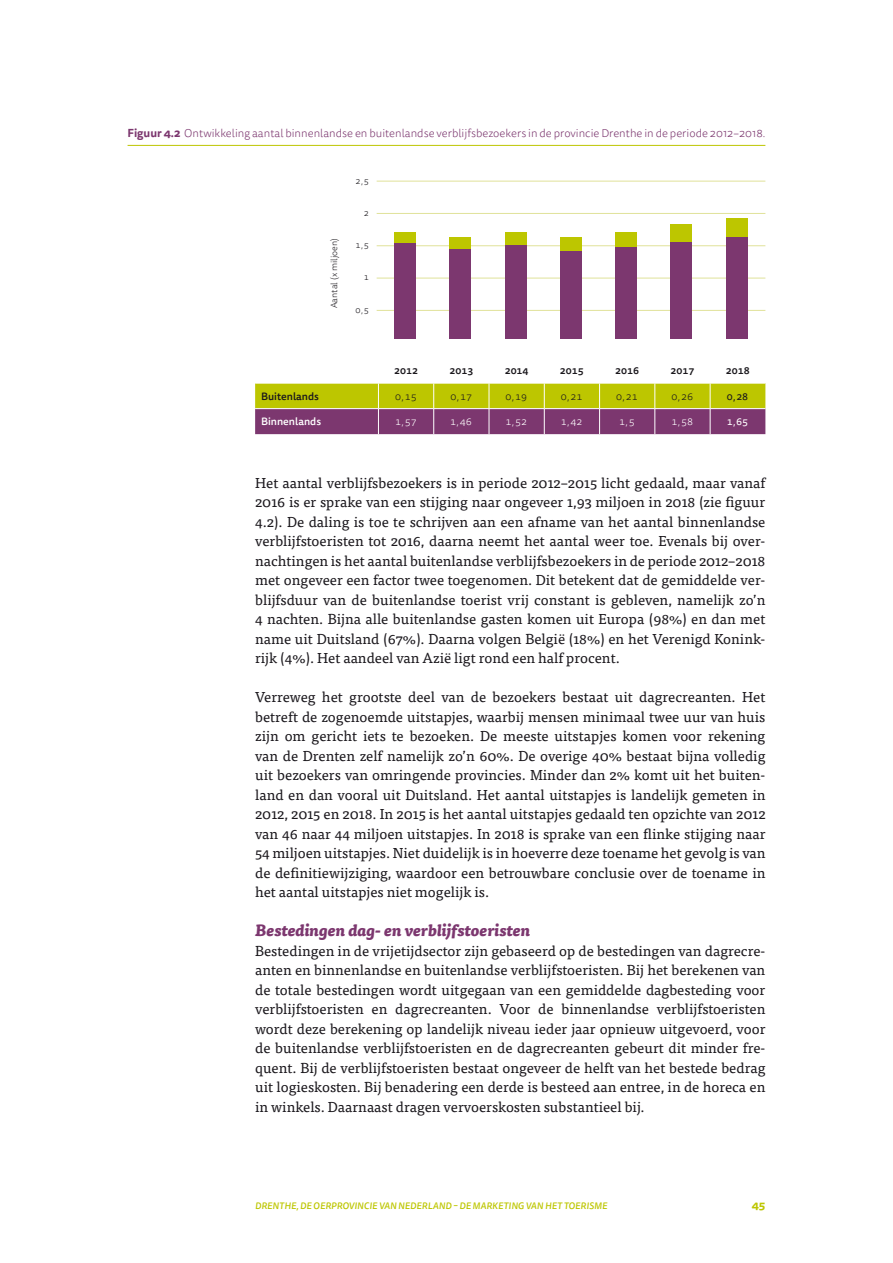
<style>
.page{position:relative;width:893px;height:1263px;background:#fff}
.page>*{position:absolute;margin:0;border:0;box-sizing:border-box;transform-origin:0 0}
.subkop{font:italic 800 15.9px "Tisa OT";color:#7c376f}
.t1{font:14.4px/19.5px "Tisa OT";color:#1a171c;text-align:justify}
.tabelnaam_met_lijn{font:300 11.4px "Tisa Sans OT";color:#7c376f}
.t2{font:700 11.4px "Tisa Sans OT";color:#bdc600}
.Bijlage_tabel_tekst{font:500 10.5px "Tisa Sans OT";color:#1a171c}
.Tabel_tekst_rechtsli{font:300 10.5px "Tisa Sans OT";color:#1a171c}
.Tabel_tekst_rechtsli-2{font:300 10.5px "Tisa Sans OT";color:#fff}
.Tabel_tekst_linkslij{font:500 10.5px "Tisa Sans OT";color:#1a171c}
.Tabel_tekst_linkslij-2{font:500 10.5px "Tisa Sans OT";color:#fff}
.Tabel_tekst_rechtsli-3{font:10.5px "Tisa Sans OT";color:#1a171c}
.Tabel_tekst_rechtsli-4{font:10.5px "Tisa Sans OT";color:#fff}
.t3{font:italic 500 9.3px "Tisa Sans OT";letter-spacing:.01em;color:#bdc600}
.t4{font:300 9px "Tisa Sans OT";letter-spacing:.01em;color:#1a171c}
.s1{font-weight:700}
</style>
<div class="page">
<hr style="left:128px;top:145px;width:637px;height:1px;background:#bdc600">
<hr style="left:377px;top:310px;width:388px;height:1px;background:#e0e299">
<hr style="left:377px;top:278px;width:388px;height:1px;background:#e0e299">
<hr style="left:377px;top:245px;width:388px;height:1px;background:#e0e299">
<hr style="left:377px;top:213px;width:388px;height:1px;background:#e0e299">
<hr style="left:377px;top:181px;width:388px;height:1px;background:#e0e299">
<div style="left:394px;top:242px;width:22px;height:97px;background:#7c376f"></div>
<div style="left:450px;top:249px;width:21px;height:90px;background:#7c376f"></div>
<div style="left:505px;top:245px;width:21px;height:94px;background:#7c376f"></div>
<div style="left:560px;top:251px;width:21px;height:88px;background:#7c376f"></div>
<div style="left:615px;top:246px;width:22px;height:93px;background:#7c376f"></div>
<div style="left:671px;top:241px;width:21px;height:98px;background:#7c376f"></div>
<div style="left:726px;top:238px;width:21px;height:101px;background:#7c376f"></div>
<div style="left:394px;top:232px;width:22px;height:10px;background:#bdc600"></div>
<div style="left:450px;top:238px;width:21px;height:11px;background:#bdc600"></div>
<div style="left:505px;top:232px;width:21px;height:13px;background:#bdc600"></div>
<div style="left:560px;top:238px;width:21px;height:13px;background:#bdc600"></div>
<div style="left:615px;top:232px;width:22px;height:14px;background:#bdc600"></div>
<div style="left:671px;top:224px;width:21px;height:17px;background:#bdc600"></div>
<div style="left:726px;top:218px;width:21px;height:19px;background:#bdc600"></div>
<svg style="left:255px;top:383px;width:510px;height:51px;background:#a08340"></svg>
<p class="tabelnaam_met_lijn" style="left:128px;top:126px;width:639px"><span class="s1">Figuur 4.2</span> Ontwikkeling aantal binnenlandse en buitenlandse verblijfsbezoekers in de provincie Drenthe in de periode 2012–2018.</p>
<p class="t4" style="left:355px;top:175px;width:15px">2,5</p>
<p class="t4" style="left:364px;top:207px;width:7px">2</p>
<p class="t4" style="left:355px;top:240px;width:15px">1,5</p>
<p class="t4" style="left:364px;top:272px;width:7px">1</p>
<p class="t4" style="left:355px;top:304px;width:15px">0,5</p>
<p class="t4" style="left:329px;top:308px;width:72px;rotate:-90deg">Aantal (x miljoen)</p>
<p class="Bijlage_tabel_tekst" style="left:394px;top:364px;width:25px">2012</p>
<p class="Bijlage_tabel_tekst" style="left:449px;top:364px;width:25px">2013</p>
<p class="Bijlage_tabel_tekst" style="left:505px;top:364px;width:25px">2014</p>
<p class="Bijlage_tabel_tekst" style="left:560px;top:364px;width:25px">2015</p>
<p class="Bijlage_tabel_tekst" style="left:615px;top:364px;width:25px">2016</p>
<p class="Bijlage_tabel_tekst" style="left:670px;top:364px;width:25px">2017</p>
<p class="Bijlage_tabel_tekst" style="left:726px;top:364px;width:25px">2018</p>
<p class="Tabel_tekst_linkslij" style="left:261px;top:389px;width:59px">Buitenlands</p>
<p class="Tabel_tekst_rechtsli" style="left:395px;top:390px;width:23px">0,15</p>
<p class="Tabel_tekst_rechtsli" style="left:450px;top:390px;width:23px">0,17</p>
<p class="Tabel_tekst_rechtsli" style="left:506px;top:390px;width:23px">0,19</p>
<p class="Tabel_tekst_rechtsli" style="left:561px;top:390px;width:23px">0,21</p>
<p class="Tabel_tekst_rechtsli" style="left:616px;top:390px;width:23px">0,21</p>
<p class="Tabel_tekst_rechtsli" style="left:671px;top:390px;width:23px">0,26</p>
<p class="Tabel_tekst_rechtsli-3" style="left:727px;top:390px;width:23px">0,28</p>
<p class="Tabel_tekst_linkslij-2" style="left:261px;top:415px;width:62px">Binnenlands</p>
<p class="Tabel_tekst_rechtsli-2" style="left:395px;top:415px;width:23px">1,57</p>
<p class="Tabel_tekst_rechtsli-2" style="left:450px;top:415px;width:23px">1,46</p>
<p class="Tabel_tekst_rechtsli-2" style="left:506px;top:415px;width:23px">1,52</p>
<p class="Tabel_tekst_rechtsli-2" style="left:561px;top:415px;width:23px">1,42</p>
<p class="Tabel_tekst_rechtsli-2" style="left:619px;top:415px;width:17px">1,5</p>
<p class="Tabel_tekst_rechtsli-2" style="left:671px;top:415px;width:23px">1,58</p>
<p class="Tabel_tekst_rechtsli-4" style="left:727px;top:415px;width:23px">1,65</p>
<p class="t1" style="left:255px;top:473px;width:512px">Het aantal verblijfsbezoekers is in periode 2012–2015 licht gedaald, maar vanaf 2016 is er sprake van een stijging naar ongeveer 1,93 miljoen in 2018 (zie figuur 4.2). De daling is toe te schrijven aan een afname van het aantal binnenlandse verblijfstoeristen tot 2016, daarna neemt het aantal weer toe. Evenals bij over&shy;nachtingen is het aantal buitenlandse verblijfsbezoekers in de periode 2012–2018 met ongeveer een factor twee toegenomen. Dit betekent dat de gemiddelde ver&shy;blijfsduur van de buitenlandse toerist vrij constant is gebleven, namelijk zo’n 4 nachten. Bijna alle buitenlandse gasten komen uit Europa (98%) en dan met name uit Duitsland (67%). Daarna volgen België (18%) en het Verenigd Konink&shy;rijk (4%). Het aandeel van Azië ligt rond een half procent.</p>
<p class="t1" style="left:255px;top:687px;width:512px">Verreweg het grootste deel van de bezoekers bestaat uit dagrecreanten. Het betreft de zogenoemde uitstapjes, waarbij mensen minimaal twee uur van huis zijn om gericht iets te bezoeken. De meeste uitstapjes komen voor rekening van de Drenten zelf namelijk zo’n 60%. De overige 40% bestaat bijna volledig uit bezoekers van omringende provincies. Minder dan 2% komt uit het buiten&shy;land en dan vooral uit Duitsland. Het aantal uitstapjes is landelijk gemeten in 2012, 2015 en 2018. In 2015 is het aantal uitstapjes gedaald ten opzichte van 2012 van 46 naar 44 miljoen uitstapjes. In 2018 is sprake van een flinke stijging naar 54 miljoen uitstapjes. Niet duidelijk is in hoeverre deze toename het gevolg is van de definitiewijziging, waardoor een betrouwbare conclusie over de toename in het aantal uitstapjes niet mogelijk is.</p>
<p class="subkop" style="left:255px;top:920px;width:277px">Bestedingen dag- en verblijfstoeristen</p>
<p class="t1" style="left:255px;top:941px;width:512px">Bestedingen in de vrijetijdsector zijn gebaseerd op de bestedingen van dagrecre&shy;anten en binnenlandse en buitenlandse verblijfstoeristen. Bij het berekenen van de totale bestedingen wordt uitgegaan van een gemiddelde dagbesteding voor verblijfstoeristen en dagrecreanten. Voor de binnenlandse verblijfstoeristen wordt deze berekening op landelijk niveau ieder jaar opnieuw uitgevoerd, voor de buitenlandse verblijfstoeristen en de dagrecreanten gebeurt dit minder fre&shy;quent. Bij de verblijfstoeristen bestaat ongeveer de helft van het bestede bedrag uit logieskosten. Bij benadering een derde is besteed aan entree, in de horeca en in winkels. Daarnaast dragen vervoerskosten substantieel bij.</p>
<p class="t3" style="left:255px;top:1200px;width:354px">DRENTHE, DE OERPROVINCIE VAN NEDERLAND – DE MARKETING VAN HET TOERISME</p>
<p class="t2" style="left:752px;top:1198px;width:15px">45</p>
</div>
